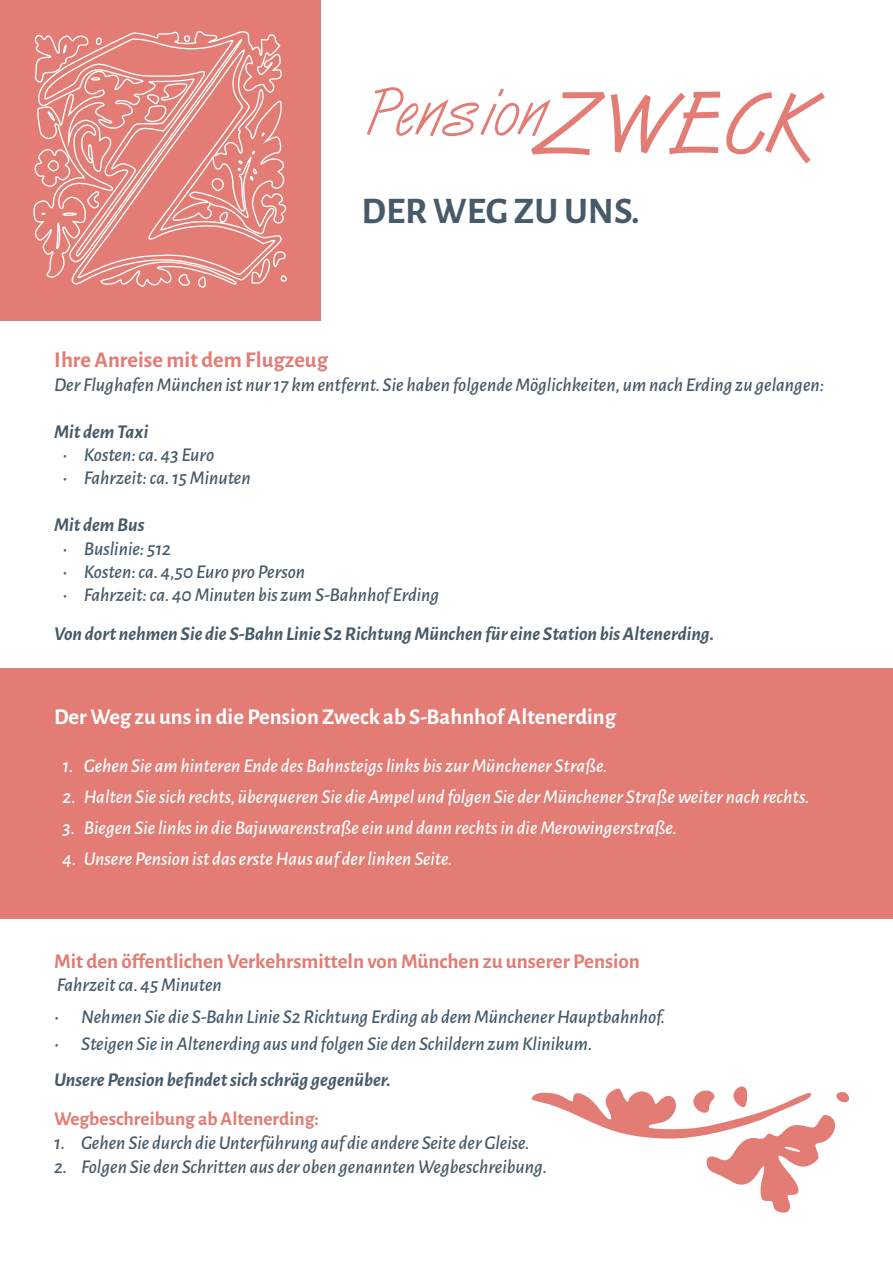
<style>
.page{position:relative;width:893px;height:1263px;background:#fff}
.page>*{position:absolute;margin:0;border:0;box-sizing:border-box;transform-origin:0 0}
.t1{font:700 37.5px "Alegreya Sans";color:#465a69}
.t2{font:700 22.5px "Alegreya Sans";color:#fff}
.t3{font:700 22.5px "Alegreya Sans";color:#e27c74}
.t4{font:700 21px "Alegreya Sans";color:#e27c74}
.t5{font:italic 500 19.5px "Alegreya Sans";color:#465a69}
.t6{font:italic 500 19.5px "Alegreya Sans";color:#fff}
.t7{font:italic 700 19.5px "Alegreya Sans";color:#465a69}
.t8{font:700 19.5px "Alegreya Sans";color:#e27c74}
</style>
<div class="page">
<div style="left:0;top:668px;width:893px;height:250px;background:#e27c74"></div>
<div style="left:0;top:0;width:320px;height:320px;background:#e27c74"></div>
<svg style="left:33px;top:31px;width:256px;height:290px"></svg>
<svg style="left:367px;top:87px;width:458px;height:77px"></svg>
<svg style="left:531px;top:1086px;width:319px;height:127px"></svg>
<p class="t1" style="left:361px;top:183px;width:280px">DER WEG ZU UNS.</p>
<p class="t3" style="left:54px;top:344px;width:275px">Ihre Anreise mit dem Flugzeug</p>
<p class="t5" style="left:54px;top:371px;width:772px">Der Flughafen München ist nur 17 km entfernt. Sie haben folgende Möglichkeiten, um nach Erding zu gelangen:</p>
<p class="t7" style="left:54px;top:417px;width:96px">Mit dem Taxi</p>
<p class="t5" style="left:63px;top:441px;width:153px">• Kosten: ca. 43 Euro</p>
<p class="t5" style="left:63px;top:464px;width:190px">• Fahrzeit: ca. 15 Minuten</p>
<p class="t7" style="left:54px;top:511px;width:92px">Mit dem Bus</p>
<p class="t5" style="left:63px;top:535px;width:110px">• Buslinie: 512</p>
<p class="t5" style="left:63px;top:558px;width:244px">• Kosten: ca. 4,50 Euro pro Person</p>
<p class="t5" style="left:63px;top:581px;width:378px">• Fahrzeit: ca. 40 Minuten bis zum S-Bahnhof Erding</p>
<p class="t7" style="left:54px;top:619px;width:662px">Von dort nehmen Sie die S-Bahn Linie S2 Richtung München für eine Station bis Altenerding.</p>
<p class="t2" style="left:54px;top:700px;width:563px">Der Weg zu uns in die Pension Zweck ab S-Bahnhof Altenerding</p>
<p class="t6" style="left:63px;top:752px;width:546px">1. Gehen Sie am hinteren Ende des Bahnsteigs links bis zur Münchener Straße.</p>
<p class="t6" style="left:63px;top:783px;width:748px">2. Halten Sie sich rechts, überqueren Sie die Ampel und folgen Sie der Münchener Straße weiter nach rechts.</p>
<p class="t6" style="left:63px;top:814px;width:616px">3. Biegen Sie links in die Bajuwarenstraße ein und dann rechts in die Merowingerstraße.</p>
<p class="t6" style="left:63px;top:845px;width:392px">4. Unsere Pension ist das erste Haus auf der linken Seite.</p>
<p class="t4" style="left:54px;top:946px;width:587px">Mit den öffentlichen Verkehrsmitteln von München zu unserer Pension</p>
<p class="t5" style="left:57px;top:971px;width:167px">Fahrzeit ca. 45 Minuten</p>
<p class="t5" style="left:54px;top:1003px;width:613px">• Nehmen Sie die S-Bahn Linie S2 Richtung Erding ab dem Münchener Hauptbahnhof.</p>
<p class="t5" style="left:54px;top:1030px;width:540px">• Steigen Sie in Altenerding aus und folgen Sie den Schildern zum Klinikum.</p>
<p class="t7" style="left:54px;top:1065px;width:338px">Unsere Pension befindet sich schräg gegenüber.</p>
<p class="t8" style="left:54px;top:1104px;width:266px">Wegbeschreibung ab Altenerding:</p>
<p class="t5" style="left:54px;top:1129px;width:477px">1. Gehen Sie durch die Unterführung auf die andere Seite der Gleise.</p>
<p class="t5" style="left:54px;top:1153px;width:495px">2. Folgen Sie den Schritten aus der oben genannten Wegbeschreibung.</p>
</div>
